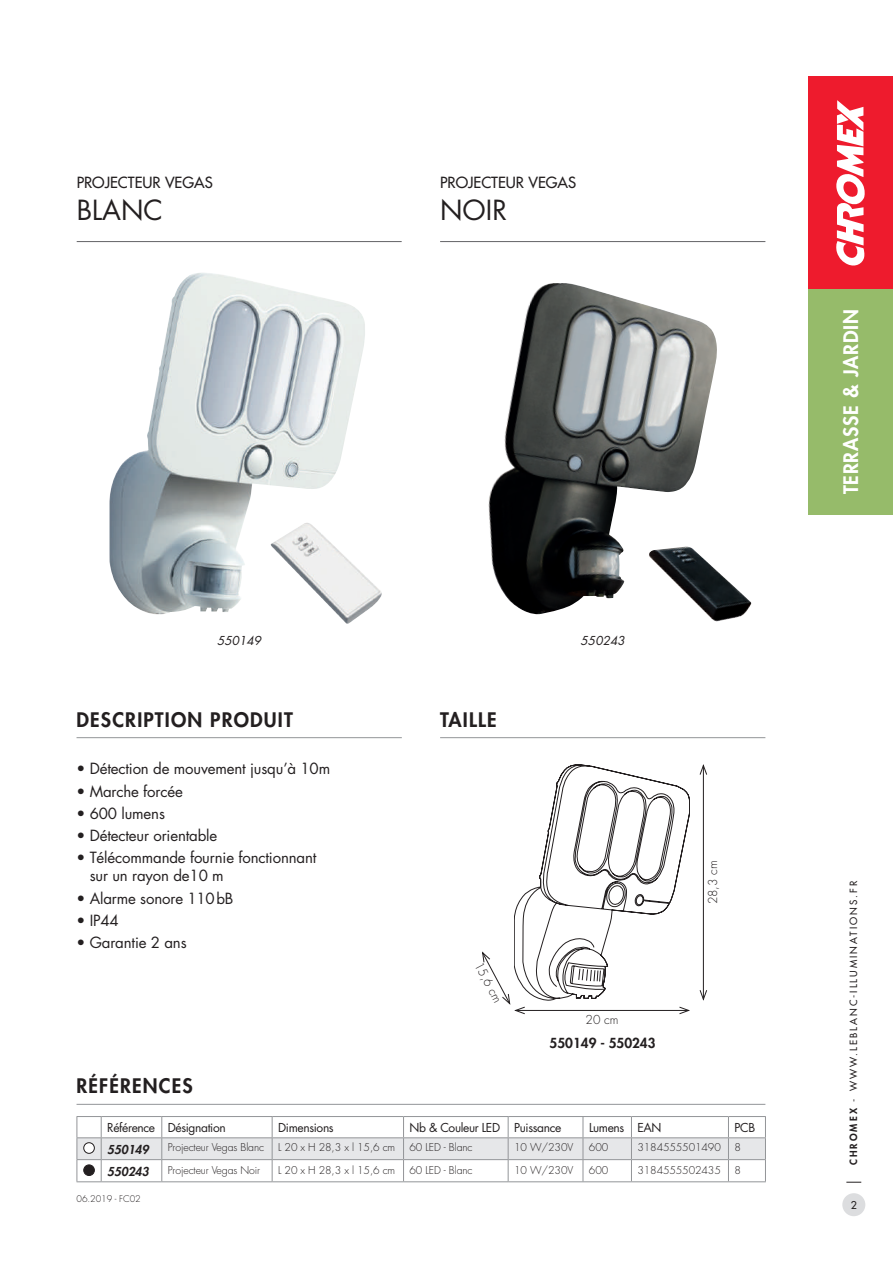
<style>
.page{position:relative;width:893px;height:1263px;background:#fff}
.page>*{position:absolute;margin:0;border:0;box-sizing:border-box;transform-origin:0 0}
.t1{font:27px "Futura";color:#231f20}
.t2{font:800 19.5px "Futura";letter-spacing:.06em;color:#231f20}
.t3{font:800 19.5px "Futura";letter-spacing:.04em;color:#fff}
.t4{font:15px/18px "Futura";letter-spacing:-.01em;color:#231f20}
.t5{font:15px "Futura";color:#231f20}
.t6{font:800 13.5px "Futura";color:#231f20}
.t7{font:12px "Futura";letter-spacing:-.03em;color:#231f20}
.t8{font:300 12px "Futura";color:#231f20}
.t9{font:italic 12px "Futura";color:#231f20}
.t10{font:italic 800 12px "Futura";color:#231f20}
.t11{font:300 10.5px "Futura";letter-spacing:-.01em;color:#231f20}
.t12{font:10.5px "Futura";color:#231f20}
.t13{font:9.75px "Futura";letter-spacing:.21em;color:#231f20}
.t14{font:300 9px "Futura";letter-spacing:-.01em;color:#231f20}
.s1{font-weight:800}
</style>
<div class="page">
<img style="left:708px;top:575px;width:44px;height:47px">
<hr style="left:77px;top:737px;width:325px;height:1px;background:#939598">
<hr style="left:77px;top:241px;width:325px;height:1px;background:#636366">
<hr style="left:440px;top:241px;width:325px;height:1px;background:#636366">
<img style="left:109px;top:273px;width:256px;height:342px">
<img style="left:488px;top:283px;width:233px;height:332px">
<svg style="left:77px;top:1116px;width:689px;height:66px"></svg>
<div style="left:84px;top:1143px;width:10px;height:10px;background:#fff;border-radius:50%"></div>
<div style="left:84px;top:1142px;width:11px;height:11px;border:1px solid #231f20;border-radius:50%"></div>
<div style="left:84px;top:1165px;width:10px;height:10px;background:#231f20;border-radius:50%"></div>
<div style="left:84px;top:1165px;width:11px;height:11px;border:1px solid #231f20;border-radius:50%"></div>
<hr style="left:77px;top:1104px;width:688px;height:1px;background:#939598">
<hr style="left:440px;top:737px;width:325px;height:1px;background:#939598">
<hr style="left:703px;top:765px;width:1px;height:234px;background:#231f20">
<svg style="left:699px;top:989px;width:9px;height:12px"></svg>
<svg style="left:699px;top:764px;width:9px;height:11px"></svg>
<svg style="left:482px;top:765px;width:208px;height:250px"></svg>
<img style="left:270px;top:523px;width:112px;height:101px">
<svg style="left:846px;top:1182px;width:15px;height:1px"></svg>
<div style="left:842px;top:1193px;width:23px;height:23px;background:#dcdddf;border-radius:50%"></div>
<div style="left:808px;top:77px;width:85px;height:212px;background:#ee1b2d"></div>
<svg style="left:836px;top:100px;width:29px;height:166px"></svg>
<div style="left:808px;top:289px;width:85px;height:225px;background:#96bb6a"></div>
<p class="t5" style="left:77px;top:173px;width:138px">PROJECTEUR VEGAS</p>
<h1 class="t1" style="left:77px;top:193px;width:88px">BLANC</h1>
<p class="t5" style="left:440px;top:173px;width:138px">PROJECTEUR VEGAS</p>
<h1 class="t1" style="left:440px;top:193px;width:68px">NOIR</h1>
<p class="t9" style="left:217px;top:632px;width:46px">550149</p>
<p class="t9" style="left:581px;top:632px;width:46px">550243</p>
<h2 class="t2" style="left:77px;top:707px;width:218px">DESCRIPTION PRODUIT</h2>
<p class="t4" style="left:77px;top:760px;width:255px">• Détection de mouvement jusqu’à 10m</p>
<p class="t4" style="left:77px;top:782px;width:108px">• Marche forcée</p>
<p class="t4" style="left:77px;top:804px;width:90px">• 600 lumens</p>
<p class="t4" style="left:77px;top:827px;width:142px">• Détecteur orientable</p>
<p class="t4" style="left:90px;top:849px;width:228px;text-indent:-13px">• Télécommande fournie fonctionnant sur un rayon de10 m</p>
<p class="t4" style="left:77px;top:889px;width:158px">• Alarme sonore 110bB</p>
<p class="t4" style="left:77px;top:911px;width:44px">• IP44</p>
<p class="t4" style="left:77px;top:934px;width:112px">• Garantie 2 ans</p>
<h2 class="t2" style="left:77px;top:1074px;width:118px">RÉFÉRENCES</h2>
<h2 class="t2" style="left:440px;top:707px;width:58px">TAILLE</h2>
<p class="t8" style="left:484px;top:959px;width:46px;rotate:62deg">15,6 cm</p>
<p class="t8" style="left:586px;top:1013px;width:35px">20 cm</p>
<p class="t6" style="left:550px;top:1035px;width:107px">550149 - 550243</p>
<p class="t8" style="left:706px;top:904px;width:46px;rotate:-90deg">28,3 cm</p>
<p class="t7" style="left:107px;top:1120px;width:120px">Référence Désignation</p>
<p class="t7" style="left:278px;top:1120px;width:57px">Dimensions</p>
<p class="t7" style="left:410px;top:1120px;width:153px">Nb &amp; Couleur LED Puissance</p>
<p class="t7" style="left:589px;top:1120px;width:74px">Lumens EAN</p>
<p class="t7" style="left:734px;top:1120px;width:22px">PCB</p>
<p class="t10" style="left:107px;top:1141px;width:43px">550149</p>
<p class="t11" style="left:168px;top:1141px;width:98px">Projecteur Vegas Blanc</p>
<p class="t11" style="left:278px;top:1141px;width:119px">L 20 x H 28,3 x l 15,6 cm</p>
<p class="t11" style="left:410px;top:1141px;width:65px">60 LED - Blanc</p>
<p class="t11" style="left:514px;top:1141px;width:61px">10 W/230V</p>
<p class="t11" style="left:589px;top:1141px;width:21px">600</p>
<p class="t11" style="left:637px;top:1141px;width:85px">3184555501490</p>
<p class="t11" style="left:734px;top:1141px;width:8px">8</p>
<p class="t10" style="left:107px;top:1163px;width:43px">550243</p>
<p class="t11" style="left:168px;top:1163px;width:94px">Projecteur Vegas Noir</p>
<p class="t11" style="left:278px;top:1163px;width:119px">L 20 x H 28,3 x l 15,6 cm</p>
<p class="t11" style="left:410px;top:1163px;width:65px">60 LED - Blanc</p>
<p class="t11" style="left:514px;top:1163px;width:61px">10 W/230V</p>
<p class="t11" style="left:589px;top:1163px;width:21px">600</p>
<p class="t11" style="left:637px;top:1163px;width:85px">3184555502435</p>
<p class="t11" style="left:734px;top:1163px;width:8px">8</p>
<p class="t14" style="left:77px;top:1193px;width:66px">06.2019 - FC02</p>
<h2 class="t3" style="left:839px;top:494px;width:186px;rotate:-90deg">TERRASSE &amp; JARDIN</h2>
<p class="t13" style="left:847px;top:1165px;width:286px;rotate:-90deg"><span class="s1">CHROMEX</span> - WWW.LEBLANC-ILLUMINATIONS.FR</p>
<p class="t12" style="left:851px;top:1198px;width:8px">2</p>
</div>
